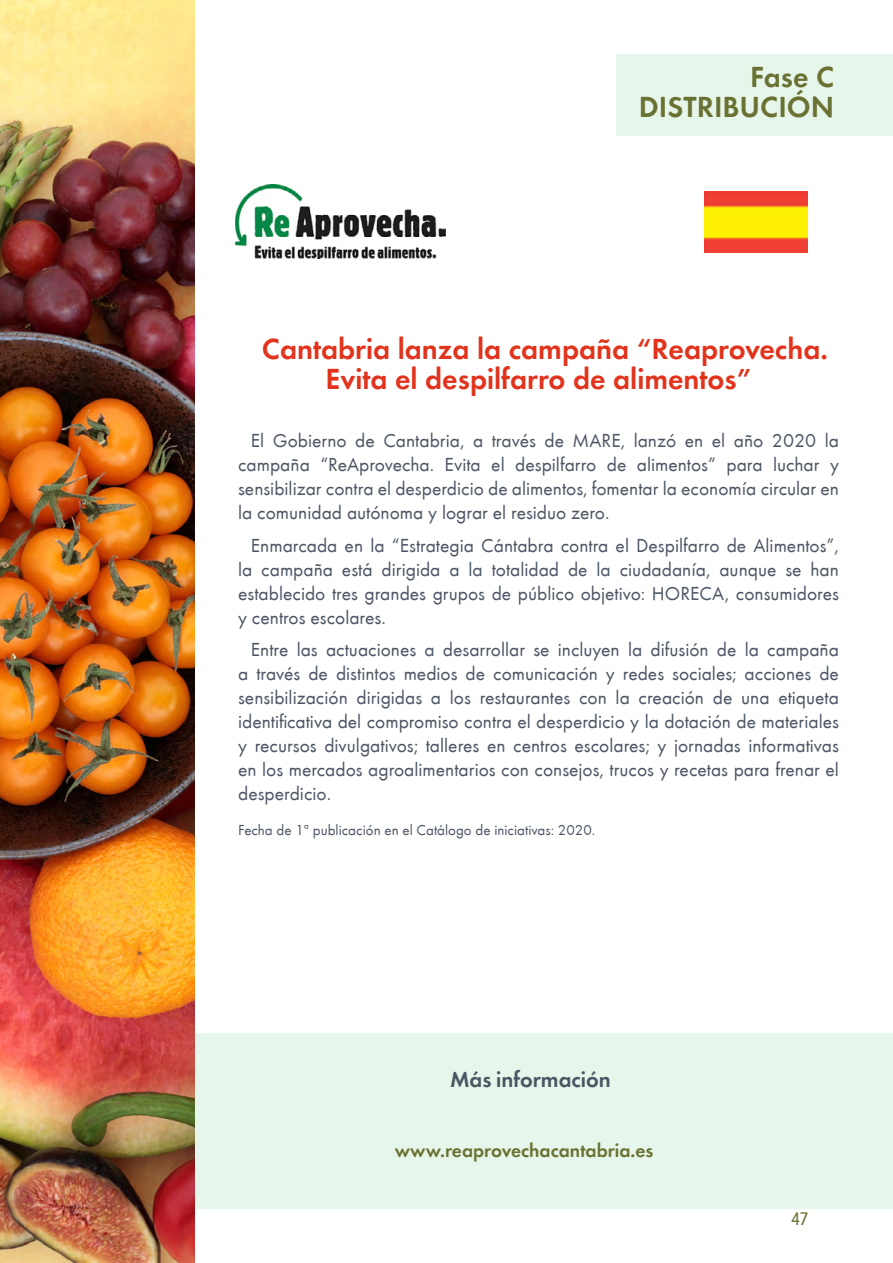
<style>
.page{position:relative;width:893px;height:1263px;background:#fff}
.page>*{position:absolute;margin:0;border:0;box-sizing:border-box;transform-origin:0 0}
.t1{font:600 30px/30px "Futura Round";color:#e2331d;text-align:center}
.t2{font:600 30px/30px "Futura Round";color:#697232;text-align:right}
.t3{font:600 22.5px "Futura Round";color:#4b5564}
.t4{font:19.5px/24px "Futura Round";color:#4c5564;text-align:justify}
.t5{font:600 19.5px "Futura Round";color:#697232}
.t6{font:18px "Asap Condensed";color:#697232}
.t7{font:15px "Futura Round";color:#4c5564}
</style>
<div class="page">
<div style="left:195px;top:1033px;width:698px;height:176px;background:#e7f6ea"></div>
<div style="left:617px;top:54px;width:276px;height:82px;background:#e7f6ea"></div>
<img style="left:0;top:0;width:195px;height:1263px">
<img style="left:705px;top:192px;width:102px;height:61px">
<img style="left:235px;top:184px;width:210px;height:74px">
<h1 class="t2" style="left:639px;top:59px;width:197px">Fase C<br>DISTRIBUCIÓN</h1>
<h1 class="t1" style="left:262px;top:331px;width:567px">Cantabria lanza la campaña “Reaprovecha.<br>Evita el despilfarro de alimentos”</h1>
<p class="t4" style="left:238px;top:427px;width:602px;text-indent:13px">El Gobierno de Cantabria, a través de MARE, lanzó en el año 2020 la campaña “ReAprovecha. Evita el despilfarro de alimentos” para luchar y sensibilizar contra el desperdicio de alimentos, fomentar la economía circular en la comunidad autónoma y lograr el residuo zero.</p>
<p class="t4" style="left:238px;top:532px;width:602px;text-indent:13px">Enmarcada en la “Estrategia Cántabra contra el Despilfarro de Alimentos”, la campaña está dirigida a la totalidad de la ciudadanía, aunque se han establecido tres grandes grupos de público objetivo: HORECA, consumidores y centros escolares.</p>
<p class="t4" style="left:238px;top:636px;width:602px;text-indent:13px">Entre las actuaciones a desarrollar se incluyen la difusión de la campaña a través de distintos medios de comunicación y redes sociales; acciones de sensibilización dirigidas a los restaurantes con la creación de una etiqueta identificativa del compromiso contra el desperdicio y la dotación de materiales y recursos divulgativos; talleres en centros escolares; y jornadas informativas en los mercados agroalimentarios con consejos, trucos y recetas para frenar el desperdicio.</p>
<p class="t7" style="left:238px;top:819px;width:359px">Fecha de 1ª publicación en el Catálogo de iniciativas: 2020.</p>
<p class="t3" style="left:450px;top:1062px;width:162px">Más información</p>
<p class="t5" style="left:395px;top:1136px;width:260px">www.reaprovechacantabria.es</p>
<p class="t6" style="left:792px;top:1206px;width:18px">47</p>
</div>
